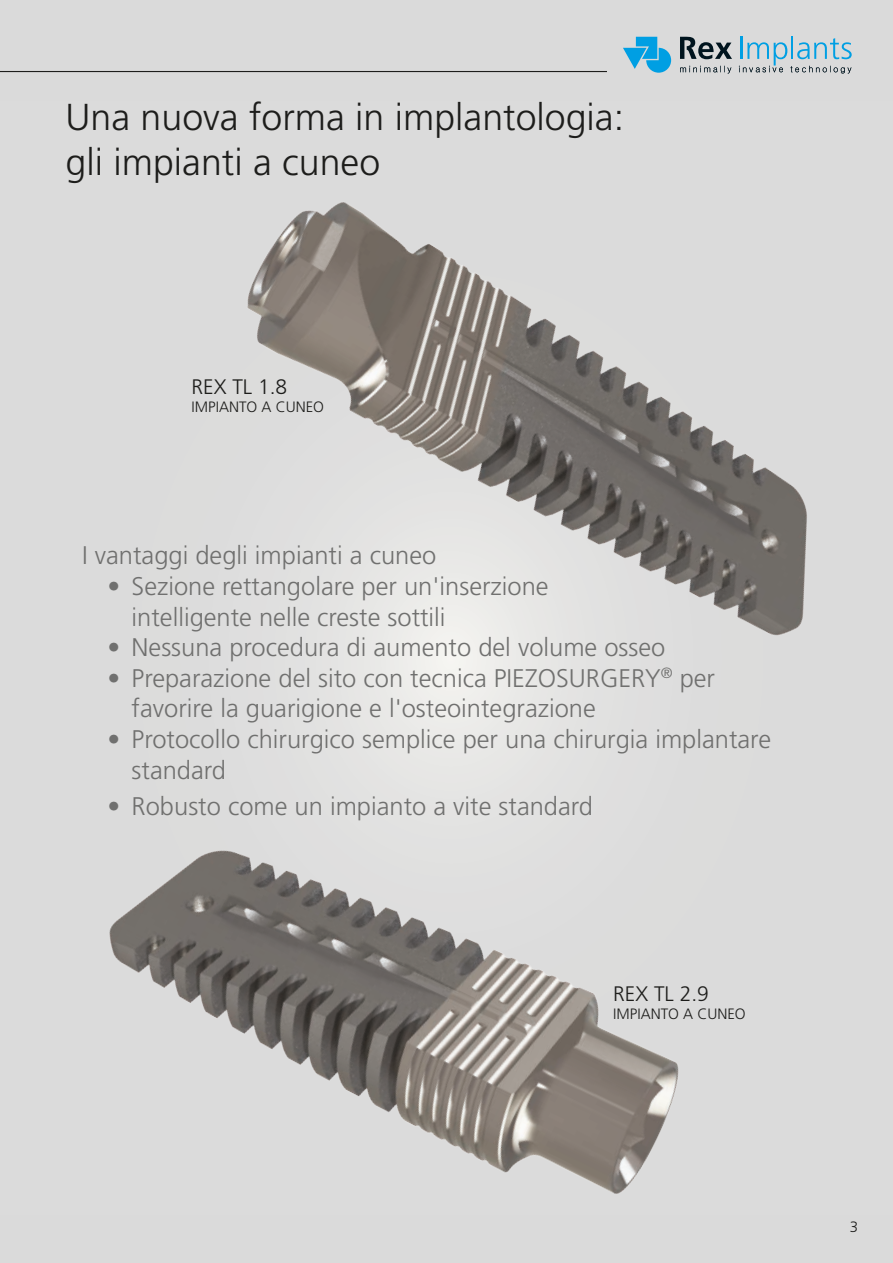
<style>
.page{position:relative;width:893px;height:1263px;background:#dadada}
.page>*{position:absolute;margin:0;border:0;box-sizing:border-box;transform-origin:0 0}
.t1{font:300 37.5px/45px "Frutiger LT Std";color:#1d1d1b}
.t2{font:300 25.5px/30.6px "Frutiger LT Std";color:#70706f}
.t3{font:300 21px "Frutiger LT Std";color:#1d1d1b}
.t4{font:300 15px "Frutiger LT Std";color:#1d1d1b}
</style>
<div class="page">
<svg style="left:680px;top:66px;width:51px;height:7px"></svg>
<hr style="left:740px;top:37px;width:3px;height:22px;background:#009fe3">
<hr style="left:791px;top:37px;width:2px;height:22px;background:#009fe3">
<svg style="left:739px;top:38px;width:113px;height:35px"></svg>
<svg style="left:680px;top:37px;width:52px;height:22px"></svg>
<svg style="left:623px;top:37px;width:48px;height:36px"></svg>
<hr style="left:0;top:71px;width:607px;height:1px;background:#1d1d1b">
<img style="left:109px;top:770px;width:570px;height:424px">
<img style="left:247px;top:202px;width:560px;height:480px">
<h1 class="t1" style="left:66px;top:95px;width:560px">Una nuova forma in implantologia: gli impianti a cuneo</h1>
<p class="t3" style="left:192px;top:375px;width:97px">REX TL 1.8</p>
<p class="t4" style="left:192px;top:399px;width:134px">IMPIANTO A CUNEO</p>
<p class="t2" style="left:82px;top:541px;width:356px">I vantaggi degli impianti a cuneo</p>
<p class="t2" style="left:132px;top:571px;width:419px;text-indent:-24px">• Sezione rettangolare per un'inserzione intelligente nelle creste sottili</p>
<p class="t2" style="left:108px;top:632px;width:559px">• Nessuna procedura di aumento del volume osseo</p>
<p class="t2" style="left:132px;top:663px;width:585px;text-indent:-24px">• Preparazione del sito con tecnica PIEZOSURGERY<sup>®</sup> per favorire la guarigione e l'osteointegrazione</p>
<p class="t2" style="left:132px;top:724px;width:641px;text-indent:-24px">• Protocollo chirurgico semplice per una chirurgia implantare standard</p>
<p class="t2" style="left:108px;top:791px;width:487px">• Robusto come un impianto a vite standard</p>
<p class="t3" style="left:613px;top:981px;width:97px">REX TL 2.9</p>
<p class="t4" style="left:613px;top:1005px;width:134px">IMPIANTO A CUNEO</p>
<p class="t4" style="left:850px;top:1219px;width:10px">3</p>
</div>
